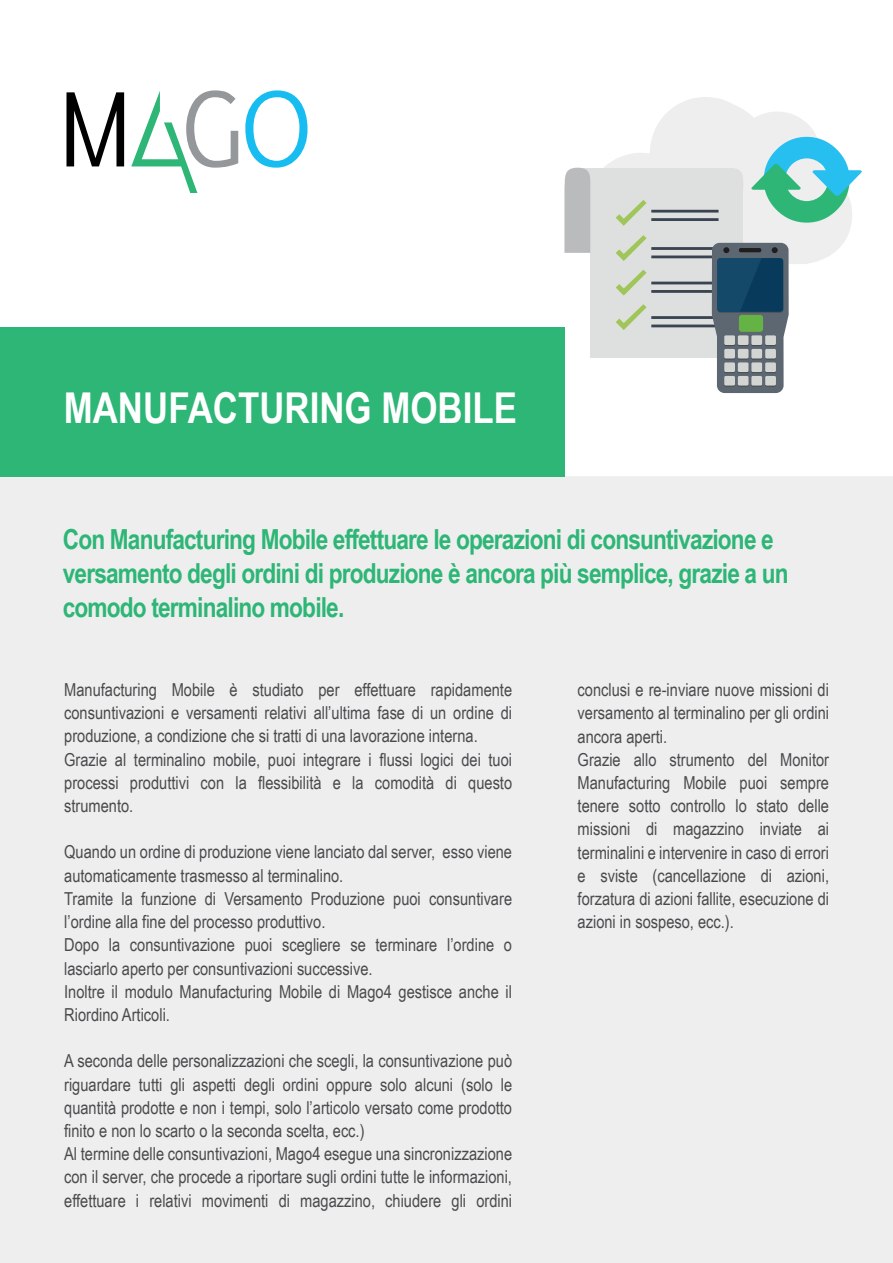
<style>
.page{position:relative;width:893px;height:1263px;background:#fff}
.page>*{position:absolute;margin:0;border:0;box-sizing:border-box;transform-origin:0 0}
.t1{font:700 42.45px "Arial Narrow";color:#fff}
.t2{font:700 27.6px/34px "Arial Narrow";letter-spacing:-.03em;color:#2db676}
.t3{font:17.85px/23.2px "Arial Narrow";color:#494a4b}
</style>
<div class="page">
<div style="left:0;top:476px;width:893px;height:787px;background:#eeeeef"></div>
<svg style="left:67px;top:92px;width:57px;height:74px"></svg>
<svg style="left:245px;top:90px;width:63px;height:78px"></svg>
<svg style="left:131px;top:90px;width:107px;height:103px"></svg>
<div style="left:0;top:327px;width:564px;height:149px;background:#2db676"></div>
<svg style="left:564px;top:97px;width:298px;height:296px"></svg>
<h1 class="t1" style="left:64px;top:376px;width:455px">MANUFACTURING MOBILE</h1>
<h2 class="t2" style="left:63px;top:521px;width:727px">Con Manufacturing Mobile effettuare le operazioni di consuntivazione e versamento degli ordini di produzione è ancora più semplice, grazie a un comodo terminalino mobile.</h2>
<p class="t3" style="left:64px;top:677px;width:449px">Manufacturing Mobile è studiato per effettuare rapidamente consuntivazioni e versamenti relativi all’ultima fase di un ordine di produzione, a condizione che si tratti di una lavorazione interna.<br>Grazie al terminalino mobile, puoi integrare i flussi logici dei tuoi processi produttivi con la flessibilità e la comodità di questo strumento.</p>
<p class="t3" style="left:64px;top:840px;width:449px">Quando un ordine di produzione viene lanciato dal server, esso viene automaticamente trasmesso al terminalino.<br>Tramite la funzione di Versamento Produzione puoi consuntivare l’ordine alla fine del processo produttivo.<br>Dopo la consuntivazione puoi scegliere se terminare l’ordine o lasciarlo aperto per consuntivazioni successive.<br>Inoltre il modulo Manufacturing Mobile di Mago4 gestisce anche il Riordino Articoli.</p>
<p class="t3" style="left:64px;top:1049px;width:449px">A seconda delle personalizzazioni che scegli, la consuntivazione può riguardare tutti gli aspetti degli ordini oppure solo alcuni (solo le quantità prodotte e non i tempi, solo l’articolo versato come prodotto finito e non lo scarto o la seconda scelta, ecc.)<br>Al termine delle consuntivazioni, Mago4 esegue una sincronizzazione con il server, che procede a riportare sugli ordini tutte le informazioni, effettuare i relativi movimenti di magazzino, chiudere gli ordini</p>
<p class="t3" style="left:578px;top:677px;width:253px">conclusi e re-inviare nuove missioni di versamento al terminalino per gli ordini ancora aperti.<br>Grazie allo strumento del Monitor Manufacturing Mobile puoi sempre tenere sotto controllo lo stato delle missioni di magazzino inviate ai terminalini e intervenire in caso di errori e sviste (cancellazione di azioni, forzatura di azioni fallite, esecuzione di azioni in sospeso, ecc.).</p>
</div>
